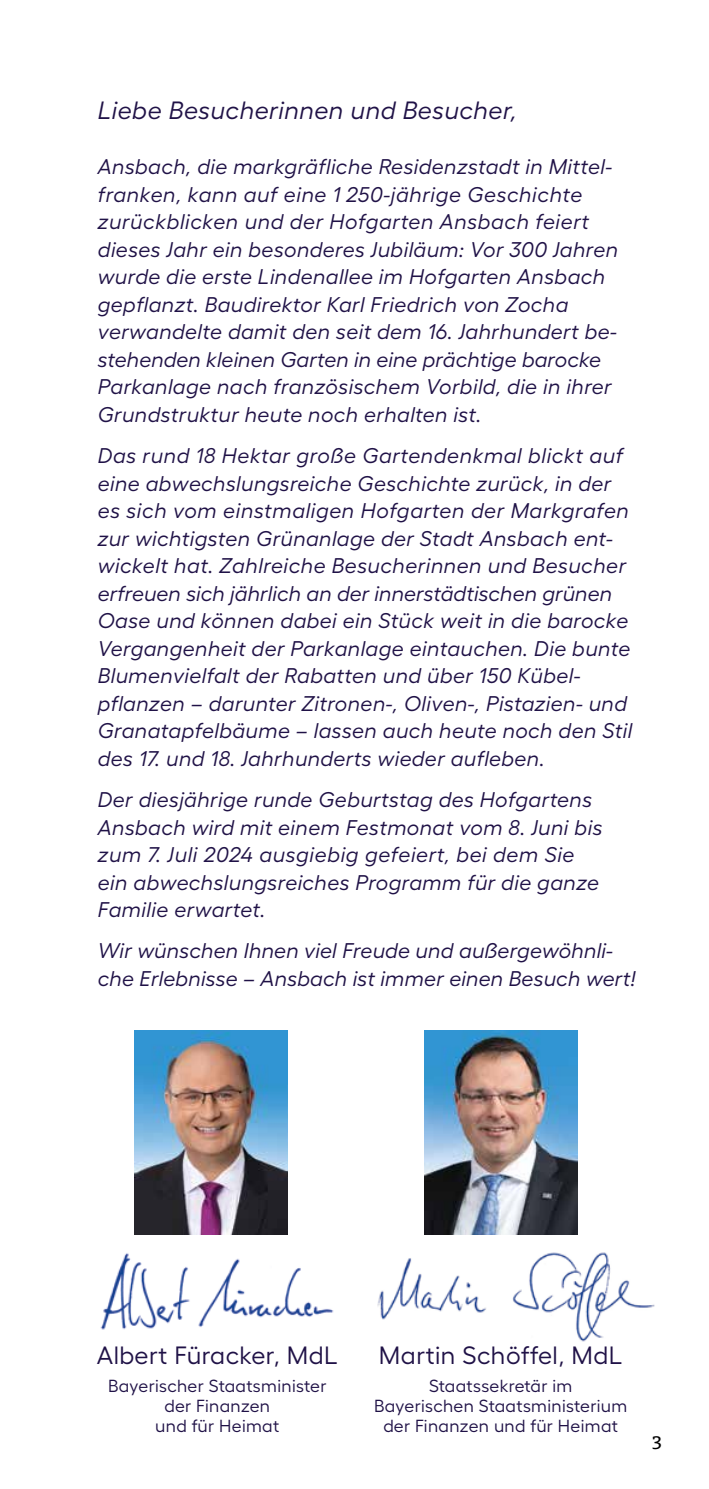
<style>
.page{position:relative;width:709px;height:1489px;background:#fff}
.page>*{position:absolute;margin:0;border:0;box-sizing:border-box;transform-origin:0 0}
.t1{font:25px "Hellix";letter-spacing:.02em;color:#201247}
.t2{font:italic 25px "Hellix";letter-spacing:.02em;color:#201247}
.t3{font:italic 21.25px/27.5px "Hellix";letter-spacing:.02em;color:#201247}
.t4{font:20px "Tisa Pro";color:#000}
.t5{font:17.5px/20px "Hellix";letter-spacing:.02em;color:#201247;text-align:center}
</style>
<div class="page">
<img style="left:377px;top:1252px;width:278px;height:90px">
<img style="left:100px;top:1253px;width:234px;height:77px">
<img style="left:424px;top:1030px;width:153px;height:204px">
<img style="left:134px;top:1030px;width:154px;height:204px">
<p class="t2" style="left:98px;top:91px;width:420px">Liebe Besucherinnen und Besucher,</p>
<p class="t3" style="left:98px;top:151px;width:522px">Ansbach, die markgräfliche Residenzstadt in Mittel&shy;franken, kann auf eine 1 250-jährige Geschichte zurückblicken und der Hofgarten Ansbach feiert dieses Jahr ein besonderes Jubiläum: Vor 300 Jahren wurde die erste Lindenallee im Hofgarten Ansbach gepflanzt. Baudirektor Karl Friedrich von Zocha verwandelte damit den seit dem 16. Jahrhundert be&shy;stehenden kleinen Garten in eine prächtige barocke Parkanlage nach französischem Vorbild, die in ihrer Grundstruktur heute noch erhalten ist.</p>
<p class="t3" style="left:98px;top:440px;width:536px">Das rund 18 Hektar große Gartendenkmal blickt auf eine abwechslungsreiche Geschichte zurück, in der es sich vom einstmaligen Hofgarten der Markgrafen zur wichtigsten Grünanlage der Stadt Ansbach ent&shy;wickelt hat. Zahlreiche Besucherinnen und Besucher erfreuen sich jährlich an der innerstädtischen grünen Oase und können dabei ein Stück weit in die barocke Vergangenheit der Parkanlage eintauchen. Die bunte Blumenvielfalt der Rabatten und über 150 Kübel&shy;pflanzen – darunter Zitronen-, Oliven-, Pistazien- und Granatapfelbäume – lassen auch heute noch den Stil des 17. und 18. Jahrhunderts wieder aufleben.</p>
<p class="t3" style="left:98px;top:783px;width:506px">Der diesjährige runde Geburtstag des Hofgartens Ansbach wird mit einem Festmonat vom 8. Juni bis zum 7. Juli 2024 ausgiebig gefeiert, bei dem Sie ein abwechslungsreiches Programm für die ganze Familie erwartet.</p>
<p class="t3" style="left:98px;top:935px;width:539px">Wir wünschen Ihnen viel Freude und außergewöhnli&shy;che Erlebnisse – Ansbach ist immer einen Besuch wert!</p>
<p class="t1" style="left:97px;top:1336px;width:242px">Albert Füracker, MdL</p>
<p class="t5" style="left:108px;top:1373px;width:220px">Bayerischer Staatsminister der Finanzen<br>und für Heimat</p>
<p class="t1" style="left:379px;top:1336px;width:245px">Martin Schöffel, MdL</p>
<p class="t5" style="left:374px;top:1373px;width:255px">Staatssekretär im<br>Bayerischen Staatsministerium der Finanzen und für Heimat</p>
<p class="t4" style="left:652px;top:1424px;width:11px">3</p>
</div>
